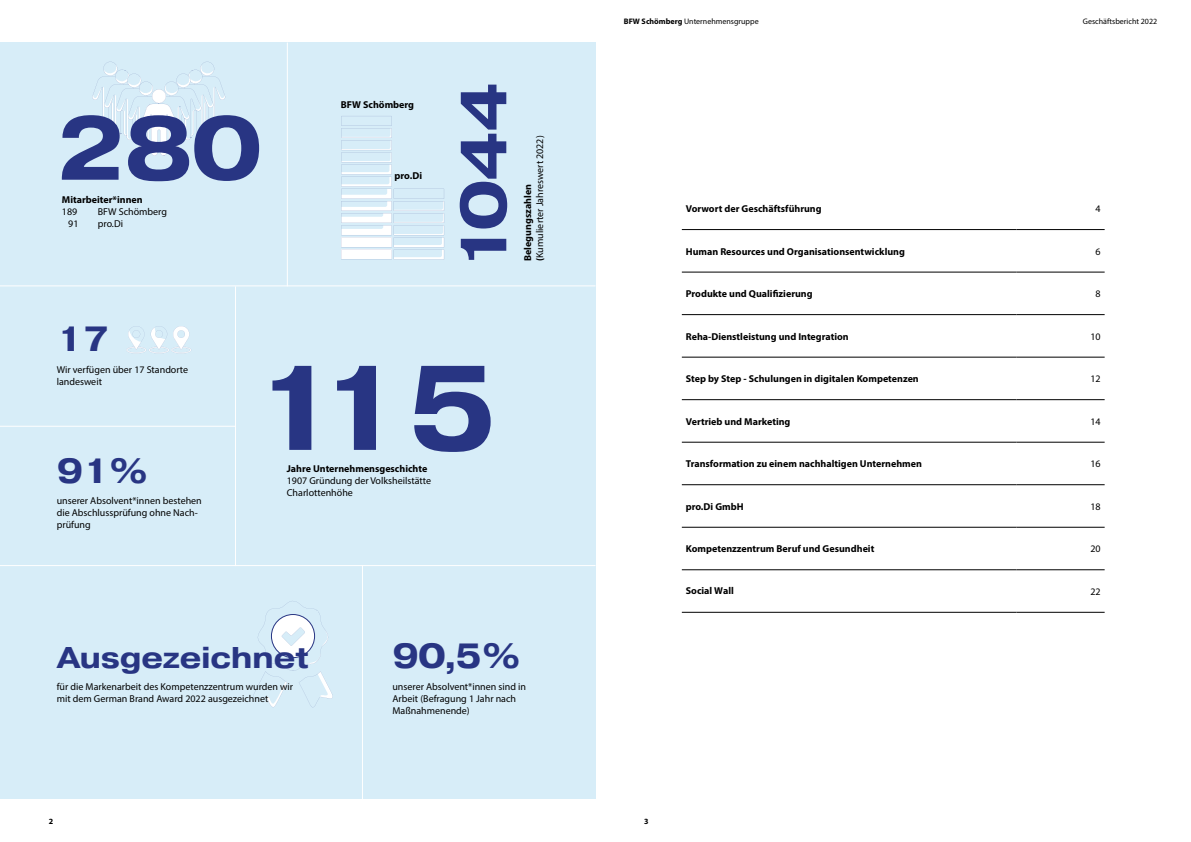
<style>
.page{position:relative;width:1191px;height:842px;background:#fff}
.page>*{position:absolute;margin:0;border:0;box-sizing:border-box;transform-origin:0 0}
.t1{font:700 120px "Pragmatica Ext";color:#283583}
.t2{font:700 90px "Pragmatica Ext";color:#283583}
.t3{font:700 65px "Pragmatica Ext";color:#283583}
.t4{font:700 35px "Pragmatica Ext";color:#283583}
.t5{font:700 30px "Pragmatica Ext";color:#283583}
.t6{font:10px/12px "Myriad Pro";color:#000}
.t7{font:700 10px "Myriad Pro";color:#000}
.t8{font:8px "Myriad Pro";color:#000}
.t9{font:700 8px "Myriad Pro";color:#000}
.s1{font-weight:700}
</style>
<div class="page">
<hr style="left:682px;top:229px;width:334px;height:1px;background:#000">
<hr style="left:1016px;top:229px;width:88px;height:1px;background:#000">
<hr style="left:682px;top:272px;width:334px;height:1px;background:#000">
<hr style="left:1016px;top:272px;width:88px;height:1px;background:#000">
<hr style="left:682px;top:314px;width:334px;height:1px;background:#000">
<hr style="left:1016px;top:314px;width:88px;height:1px;background:#000">
<hr style="left:682px;top:357px;width:334px;height:1px;background:#000">
<hr style="left:1016px;top:357px;width:88px;height:1px;background:#000">
<hr style="left:682px;top:399px;width:334px;height:1px;background:#000">
<hr style="left:1016px;top:399px;width:88px;height:1px;background:#000">
<hr style="left:682px;top:442px;width:334px;height:1px;background:#000">
<hr style="left:1016px;top:442px;width:88px;height:1px;background:#000">
<hr style="left:682px;top:484px;width:334px;height:1px;background:#000">
<hr style="left:1016px;top:484px;width:88px;height:1px;background:#000">
<hr style="left:682px;top:527px;width:334px;height:1px;background:#000">
<hr style="left:1016px;top:527px;width:88px;height:1px;background:#000">
<hr style="left:682px;top:570px;width:334px;height:1px;background:#000">
<hr style="left:1016px;top:570px;width:88px;height:1px;background:#000">
<hr style="left:682px;top:612px;width:334px;height:1px;background:#000">
<hr style="left:1016px;top:612px;width:88px;height:1px;background:#000">
<div style="left:0;top:43px;width:595px;height:756px;background:#d7edf8"></div>
<svg style="left:253px;top:601px;width:80px;height:107px"></svg>
<div style="left:271px;top:614px;width:44px;height:44px;border:1px solid #283583;border-radius:50%"></div>
<svg style="left:92px;top:62px;width:134px;height:93px"></svg>
<svg style="left:127px;top:326px;width:64px;height:27px"></svg>
<hr style="left:0;top:285px;width:595px;height:1px;background:#fff">
<hr style="left:287px;top:43px;width:1px;height:243px;background:#fff">
<hr style="left:362px;top:565px;width:1px;height:236px;background:#fff">
<hr style="left:235px;top:286px;width:1px;height:280px;background:#fff">
<hr style="left:0;top:426px;width:236px;height:1px;background:#fff">
<hr style="left:0;top:565px;width:595px;height:1px;background:#fff">
<svg style="left:341px;top:116px;width:103px;height:143px"></svg>
<h2 class="t2" style="left:57px;top:90px;width:205px">280</h2>
<p class="t7" style="left:62px;top:193px;width:82px">Mitarbeiter*innen</p>
<p class="t6" style="left:62px;top:206px;width:17px">189</p>
<p class="t6" style="left:98px;top:206px;width:71px">BFW Schömberg</p>
<p class="t6" style="left:68px;top:218px;width:12px">91</p>
<p class="t6" style="left:98px;top:218px;width:27px">pro.Di</p>
<p class="t7" style="left:341px;top:98px;width:75px">BFW Schömberg</p>
<p class="t7" style="left:394px;top:169px;width:29px">pro.Di</p>
<h3 class="t3" style="left:441px;top:271px;width:190px;rotate:-90deg">1044</h3>
<p class="t6" style="left:521px;top:261px;width:127px;rotate:-90deg"><span class="s1">Belegungszahlen (</span>Kumulierter Jahreswert 2022)</p>
<h3 class="t4" style="left:57px;top:316px;width:54px">17</h3>
<p class="t6" style="left:57px;top:363px;width:133px">Wir verfügen über 17 Standorte landesweit</p>
<h3 class="t4" style="left:57px;top:447px;width:93px">91%</h3>
<p class="t6" style="left:57px;top:495px;width:147px">unserer Absolvent*innen bestehen die Abschlussprüfung ohne Nach&shy;prüfung</p>
<h1 class="t1" style="left:252px;top:330px;width:92px">1</h1>
<h1 class="t1" style="left:316px;top:330px;width:183px">15</h1>
<p class="t7" style="left:287px;top:462px;width:142px">Jahre Unternehmensgeschichte</p>
<p class="t6" style="left:287px;top:474px;width:146px">1907 Gründung der Volksheilstätte<br>Charlottenhöhe</p>
<h3 class="t5" style="left:57px;top:638px;width:253px">Ausgezeichnet</h3>
<p class="t6" style="left:57px;top:680px;width:238px">für die Markenarbeit des Kompetenzzentrum wurden wir mit dem German Brand Award 2022 ausgezeichnet</p>
<h3 class="t4" style="left:392px;top:633px;width:129px">90,5%</h3>
<p class="t6" style="left:392px;top:680px;width:135px">unserer Absolvent*innen sind in<br>Arbeit (Befragung 1 Jahr nach<br>Maßnahmenende)</p>
<p class="t8" style="left:624px;top:17px;width:136px"><span class="s1">BFW Schömberg</span> Unternehmensgruppe</p>
<p class="t8" style="left:1082px;top:17px;width:76px">Geschäftsbericht 2022</p>
<p class="t7" style="left:686px;top:202px;width:137px">Vorwort der Geschäftsführung</p>
<p class="t6" style="left:1095px;top:203px;width:7px">4</p>
<p class="t7" style="left:686px;top:245px;width:221px">Human Resources und Organisationsentwicklung</p>
<p class="t6" style="left:1095px;top:245px;width:7px">6</p>
<p class="t7" style="left:686px;top:287px;width:128px">Produkte und Qualifizierung</p>
<p class="t6" style="left:1095px;top:288px;width:7px">8</p>
<p class="t7" style="left:686px;top:330px;width:164px">Reha-Dienstleistung und Integration</p>
<p class="t6" style="left:1090px;top:330px;width:12px">10</p>
<p class="t7" style="left:686px;top:372px;width:234px">Step by Step - Schulungen in digitalen Kompetenzen</p>
<p class="t6" style="left:1090px;top:373px;width:12px">12</p>
<p class="t7" style="left:686px;top:415px;width:106px">Vertrieb und Marketing</p>
<p class="t6" style="left:1090px;top:415px;width:12px">14</p>
<p class="t7" style="left:686px;top:457px;width:238px">Transformation zu einem nachhaltigen Unternehmen</p>
<p class="t6" style="left:1090px;top:458px;width:12px">16</p>
<p class="t7" style="left:686px;top:500px;width:59px">pro.Di GmbH</p>
<p class="t6" style="left:1090px;top:500px;width:12px">18</p>
<p class="t7" style="left:686px;top:542px;width:190px">Kompetenzzentrum Beruf und Gesundheit</p>
<p class="t6" style="left:1090px;top:543px;width:12px">20</p>
<p class="t7" style="left:686px;top:585px;width:50px">Social Wall</p>
<p class="t6" style="left:1090px;top:585px;width:12px">22</p>
<p class="t9" style="left:49px;top:816px;width:6px">2</p>
<p class="t9" style="left:644px;top:816px;width:6px">3</p>
</div>
